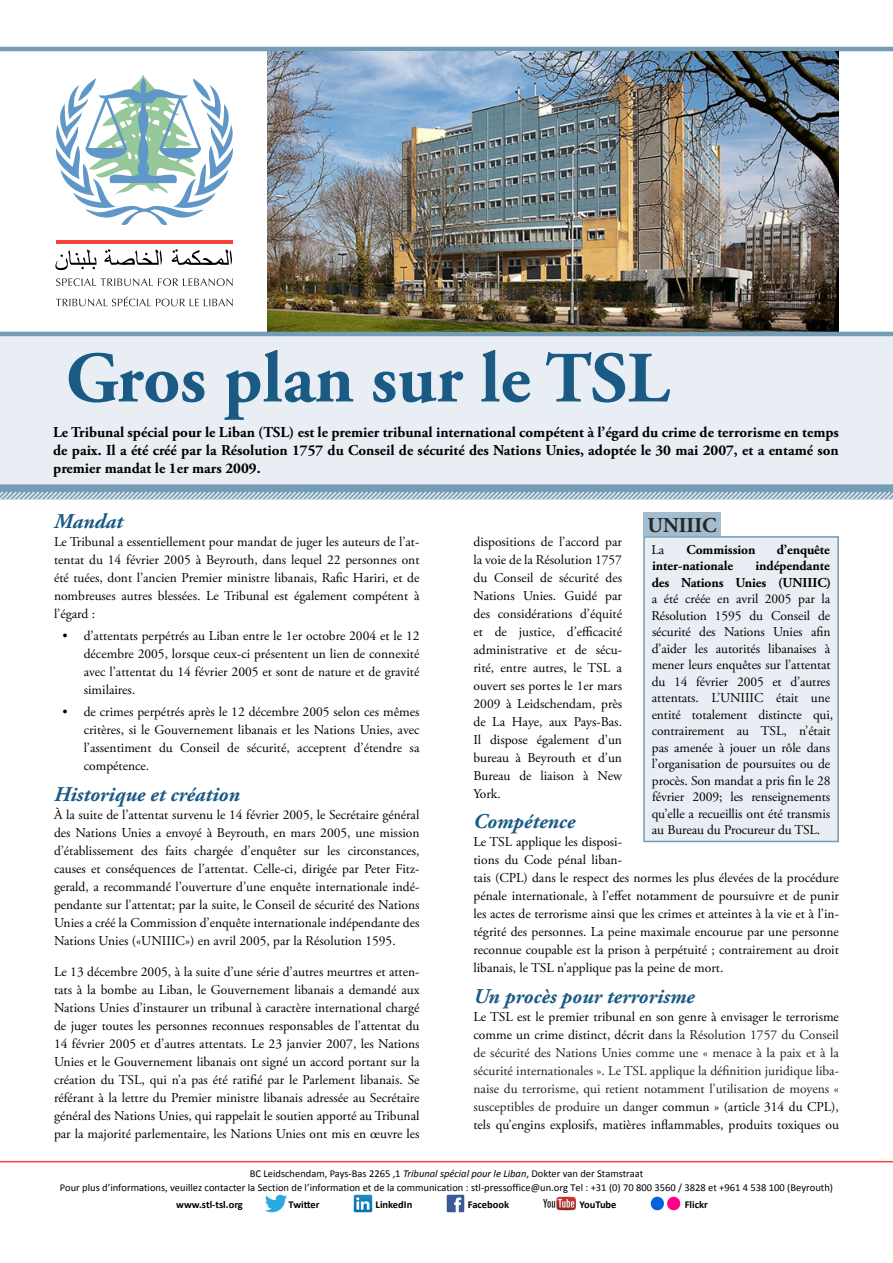
<style>
.page{position:relative;width:893px;height:1263px;background:#fff}
.page>*{position:absolute;margin:0;border:0;box-sizing:border-box;transform-origin:0 0}
.Box_text{font:700 72px "Adobe Garamond Pro";color:#1a5a84}
.Paragraph_heading{font:italic 700 21px "Adobe Garamond Pro";color:#1a5a84}
.section_header_box_t{font:700 21px "Adobe Garamond Pro";color:#262626}
.body_text{font:700 15px/18px "Adobe Garamond Pro";color:#000;text-align:justify}
.body_text-2{font:13.5px/18px "Adobe Garamond Pro";color:#000;text-align:justify}
.Box_text-2{font:13.5px/16.5px "Adobe Garamond Pro";letter-spacing:-.005em;color:#000}
.body_text-3{font:13.5px/18px "Adobe Garamond Pro";color:#231f20;text-align:justify}
.Box_text-3{font:700 13.5px "Adobe Garamond Pro";letter-spacing:-.005em;color:#000}
.Social_Media_footer{font:10.5px "Calibri";color:#000}
.Social_Media_footer-2{font:700 10.5px "Calibri";color:#000}
.s1{color:#000}
.s2{font-weight:700}
.s3{font-style:italic}
</style>
<div class="page">
<svg style="left:55px;top:75px;width:178px;height:150px"></svg>
<svg style="left:56px;top:278px;width:177px;height:8px"></svg>
<svg style="left:56px;top:296px;width:177px;height:10px"></svg>
<hr style="left:56px;top:241px;width:177px;height:3px;background:#f7403a">
<svg style="left:55px;top:249px;width:42px;height:22px"></svg>
<svg style="left:104px;top:249px;width:128px;height:16px"></svg>
<hr style="left:0;top:47px;width:893px;height:4px;background:#759cb5">
<img style="left:268px;top:51px;width:571px;height:281px">
<div style="left:0;top:333px;width:893px;height:156px;background:#e8eef3"></div>
<hr style="left:0;top:332px;width:893px;height:4px;background:#759cb5">
<div style="left:0;top:484px;width:893px;height:15px;background:#759cb5"></div>
<svg style="left:0;top:491px;width:893px;height:9px"></svg>
<div style="left:644px;top:537px;width:194px;height:304px;background:#e8eef3"></div>
<div style="left:643px;top:536px;width:196px;height:306px;border:2px solid #759cb5"></div>
<div style="left:643px;top:512px;width:78px;height:24px;background:#a3bdce"></div>
<hr style="left:0;top:1161px;width:893px;height:1px;background:#f7403a">
<img style="left:265px;top:1194px;width:21px;height:19px">
<img style="left:354px;top:1194px;width:18px;height:19px">
<img style="left:446px;top:1194px;width:18px;height:19px">
<img style="left:543px;top:1196px;width:33px;height:14px">
<img style="left:651px;top:1196px;width:30px;height:14px">
<p class="Box_text" style="left:66px;top:337px;width:605px">Gros plan sur le TSL</p>
<p class="body_text" style="left:53px;top:424px;width:787px">Le Tribunal spécial pour le Liban (TSL) est le premier tribunal international compétent à l’égard du crime de terrorisme en temps de paix. Il a été créé par la Résolution 1757 du Conseil de sécurité des Nations Unies, adoptée le 30 mai 2007, et a entamé son premier mandat le 1er mars 2009.</p>
<p class="Paragraph_heading" style="left:54px;top:509px;width:70px">Mandat</p>
<p class="body_text-2" style="left:54px;top:533px;width:367px">Le Tribunal a essentiellement pour mandat de juger les auteurs de l’at&shy;tentat du 14 février 2005 à Beyrouth, dans lequel 22 personnes ont été tuées, dont l’ancien Premier ministre libanais, Rafic Hariri, et de nombreuses autres blessées. Le Tribunal est également compétent à l’égard :</p>
<p class="body_text-2" style="left:84px;top:627px;width:337px;text-indent:-21px">• d’attentats perpétrés au Liban entre le 1er octobre 2004 et le 12 décembre 2005, lorsque ceux-ci présentent un lien de connexité avec l’attentat du 14 février 2005 et sont de nature et de gravité similaires.</p>
<p class="body_text-2" style="left:84px;top:703px;width:337px;text-indent:-21px">• de crimes perpétrés après le 12 décembre 2005 selon ces mêmes critères, si le Gouvernement libanais et les Nations Unies, avec l’assentiment du Conseil de sécurité, acceptent d’étendre sa compétence.</p>
<p class="Paragraph_heading" style="left:54px;top:782px;width:187px">Historique et création</p>
<p class="body_text-2" style="left:54px;top:806px;width:367px">À la suite de l’attentat survenu le 14 février 2005, le Secrétaire général des Nations Unies a envoyé à Beyrouth, en mars 2005, une mission d’établissement des faits chargée d’enquêter sur les circonstances, causes et conséquences de l’attentat. Celle-ci, dirigée par Peter Fitz&shy;gerald, a recommandé l’ouverture d’une enquête internationale indé&shy;pendante sur l’attentat; par la suite, le Conseil de sécurité des Nations Unies a créé la Commission d’enquête internationale indépendante des Nations Unies («UNIIIC») en avril 2005, par la Résolution 1595.</p>
<p class="body_text-2" style="left:54px;top:963px;width:367px">Le 13 décembre 2005, à la suite d’une série d’autres meurtres et atten&shy;tats à la bombe au Liban, le Gouvernement libanais a demandé aux Nations Unies d’instaurer un tribunal à caractère international chargé de juger toutes les personnes reconnues responsables de l’attentat du 14 février 2005 et d’autres attentats. Le 23 janvier 2007, les Nations Unies et le Gouvernement libanais ont signé un accord portant sur la création du TSL, qui n’a pas été ratifié par le Parlement libanais. Se référant à la lettre du Premier ministre libanais adressée au Secrétaire général des Nations Unies, qui rappelait le soutien apporté au Tribunal par la majorité parlementaire, les Nations Unies ont mis en œuvre les</p>
<p class="section_header_box_t" style="left:648px;top:513px;width:71px">UNIIIC</p>
<p class="body_text-2" style="left:473px;top:533px;width:150px">dispositions de l’accord par la voie de la Résolution 1757 du Conseil de sécurité des Nations Unies. Guidé par des considérations d’équité et de justice, d’efficacité administrative et de sécu&shy;rité, entre autres, le TSL a ouvert ses portes le 1er mars 2009 à Leidschendam, près de La Haye, aux Pays-Bas.<br>Il dispose également d’un bureau à Beyrouth et d’un Bureau de liaison à New York.</p>
<p class="Paragraph_heading" style="left:473px;top:810px;width:103px">Compétence</p>
<p class="body_text-2" style="left:473px;top:833px;width:367px;text-align:left">Le TSL applique les disposi-<br>tions du Code pénal liban-<br>tais (CPL) dans le respect des normes les plus élevées de la procédure pénale internationale, à l’effet notamment de poursuivre et de punir les actes de terrorisme ainsi que les crimes et atteintes à la vie et à l’in&shy;tégrité des personnes. La peine maximale encourue par une personne reconnue coupable est la prison à perpétuité ; contrairement au droit libanais, le TSL n’applique pas la peine de mort.</p>
<p class="Paragraph_heading" style="left:473px;top:984px;width:223px">Un procès pour terrorisme</p>
<p class="body_text-3" style="left:473px;top:1008px;width:367px"><span class="s1">Le TSL est le premier tribunal en son genre à envisager le terrorisme comme un crime distinct, décrit da</span>ns la Résolution 1757 du Conseil de sécurité des Nations Unies comme une « menace à la paix et à la sécurité internationales ». Le TSL applique la définition juridique liba&shy;naise du terrorisme, qui retient notamment l’utilisation de moyens « susceptibles de produire un dang<span class="s1">er commun » (article 314 du CPL), tels qu’engins explosifs, matières inflammables, produits toxiques ou</span></p>
<p class="Box_text-2" style="left:651px;top:542px;width:14px">La</p>
<p class="Box_text-3" style="left:686px;top:542px;width:71px">Commission</p>
<p class="Box_text-3" style="left:777px;top:542px;width:55px">d’enquête</p>
<p class="Box_text-3" style="left:652px;top:558px;width:83px">inter-nationale</p>
<p class="Box_text-2" style="left:651px;top:558px;width:183px;text-indent:104px"><span class="s2">indépendante des Nations Unies (UNIIIC) </span>a été créée en avril 2005 par la<br>Résolution 1595 du Conseil de sécurité des Nations Unies afin d’aider les autorités libanaises à mener leurs enquêtes sur l’attentat du 14 février 2005 et d’autres attentats. L’UNIIIC était une entité totalement distincte qui, contrairement au TSL, n’était pas amenée à jouer un rôle dans l’organisation de poursuites ou de procès. Son mandat a pris fin le 28 février 2009; les renseignements qu’elle a recueillis ont été transmis au Bureau du Procureur du TSL.</p>
<p class="Social_Media_footer" style="left:250px;top:1167px;width:395px">BC Leidschendam, Pays-Bas 2265 ,1 <span class="s3">Tribunal spécial pour le Liban</span>, Dokter van der Stamstraat</p>
<p class="Social_Media_footer" style="left:60px;top:1181px;width:775px">Pour plus d’informations, veuillez contacter la Section de l’information et de la communication : stl-pressoffice@un.org Tel : +31 (0) 70 800 3560 / 3828 et +961 4 538 100 (Beyrouth)</p>
<p class="Social_Media_footer-2" style="left:176px;top:1197px;width:68px">www.stl-tsl.org</p>
<p class="Social_Media_footer-2" style="left:289px;top:1197px;width:33px">Twitter</p>
<p class="Social_Media_footer-2" style="left:376px;top:1197px;width:38px">LinkedIn</p>
<p class="Social_Media_footer-2" style="left:468px;top:1197px;width:43px">Facebook</p>
<p class="Social_Media_footer-2" style="left:579px;top:1197px;width:39px">YouTube</p>
<p class="Social_Media_footer-2" style="left:685px;top:1197px;width:25px">Flickr</p>
</div>
